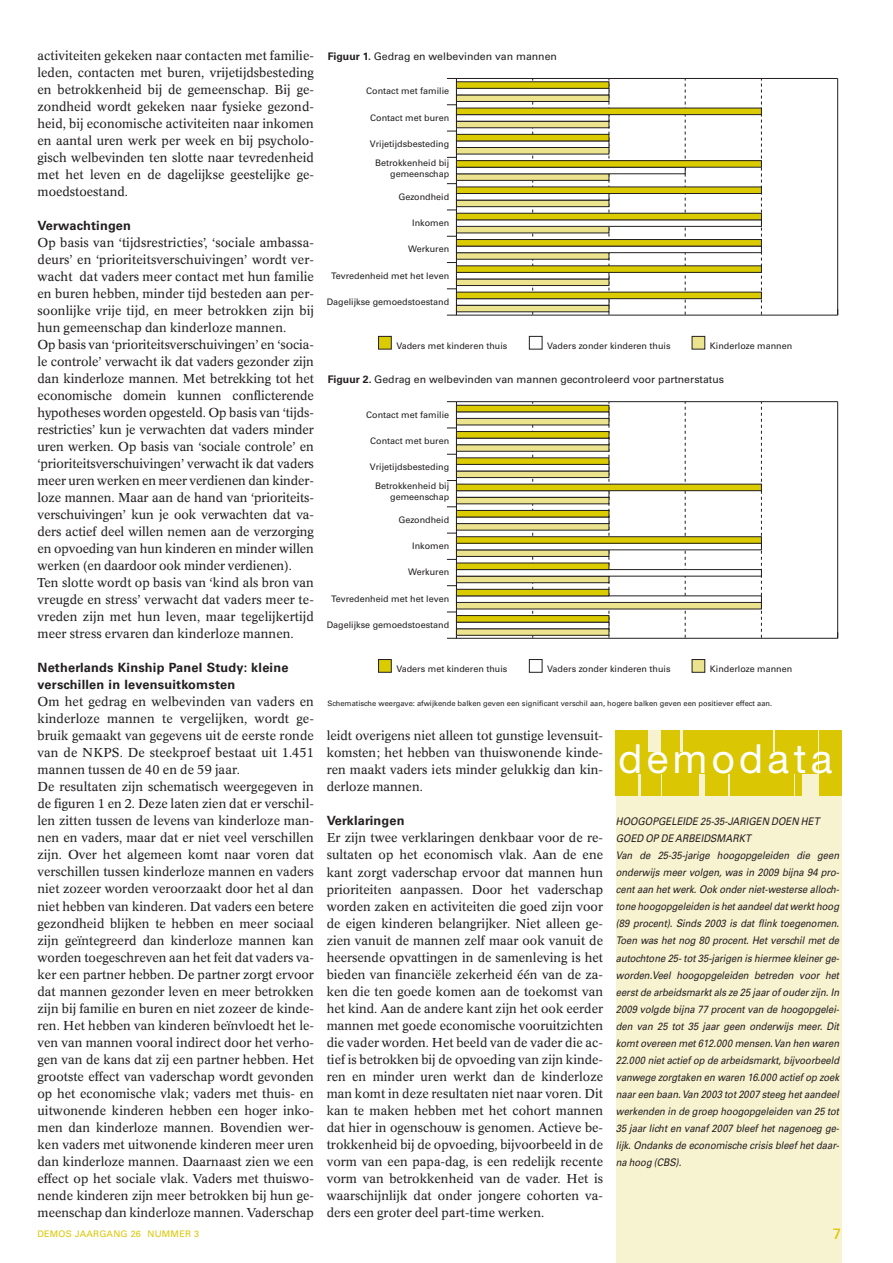
<style>
.page{position:relative;width:893px;height:1263px;background:#fff}
.page>*{position:absolute;margin:0;border:0;box-sizing:border-box;transform-origin:0 0}
.t1{font:40.2px "Helvetica Neue";letter-spacing:.11em;color:#fff}
.t2{font:15px "Univers";color:#dac602}
.t3{font:12.75px/17px "Concorde BE";color:#231f20;text-align:justify}
.t4{font:700 12.75px/17px "Univers";letter-spacing:.015em;color:#231f20}
.t5{font:italic 10.5px/17px "Univers";letter-spacing:-.005em;color:#231f20;scale:.9 1}
.t6{font:10.5px "Univers";color:#231f20}
.t7{font:9px/10.8px "Univers";color:#231f20;text-align:right}
.t8{font:9px "Univers";letter-spacing:.02em;color:#dac602}
.t9{font:7.5px "Univers";color:#231f20}
.s1{font-weight:700}
</style>
<div class="page">
<svg style="left:378px;top:78px;width:464px;height:1185px"></svg>
<p class="t3" style="left:38px;top:48px;width:278px">activiteiten gekeken naar contacten met familie&shy;leden, contacten met buren, vrijetijdsbesteding en betrokkenheid bij de gemeenschap. Bij ge&shy;zondheid wordt gekeken naar fysieke gezond&shy;heid, bij economische activiteiten naar inkomen en aantal uren werk per week en bij psycholo&shy;gisch welbevinden ten slotte naar tevredenheid met het leven en de dagelijkse geestelijke ge&shy;moedstoestand.</p>
<p class="t4" style="left:38px;top:218px;width:95px">Verwachtingen</p>
<p class="t3" style="left:38px;top:235px;width:278px;text-align:left">Op basis van ‘tijdsrestricties’, ‘sociale ambassa&shy;deurs’ en ‘prioriteitsverschuivingen’ wordt ver&shy;wacht dat vaders meer contact met hun familie en buren hebben, minder tijd besteden aan per&shy;soonlijke vrije tijd, en meer betrokken zijn bij hun gemeenschap dan kinderloze mannen.<br>Op basis van ‘prioriteitsverschuivingen’ en ‘socia&shy;le controle’ verwacht ik dat vaders gezonder zijn dan kinderloze mannen. Met betrekking tot het economische domein kunnen conflicterende hypotheses worden opgesteld. Op basis van ‘tijds&shy;restricties’ kun je verwachten dat vaders minder uren werken. Op basis van ‘sociale controle’ en ‘prioriteitsverschuivingen’ verwacht ik dat vaders meer uren werken en meer verdienen dan kinder&shy;loze mannen. Maar aan de hand van ‘prioriteits&shy;verschuivingen’ kun je ook verwachten dat va&shy;ders actief deel willen nemen aan de verzorging en opvoeding van hun kinderen en minder willen werken (en daardoor ook minder verdienen).<br>Ten slotte wordt op basis van ‘kind als bron van vreugde en stress’ verwacht dat vaders meer te&shy;vreden zijn met hun leven, maar tegelijkertijd meer stress ervaren dan kinderloze mannen.</p>
<p class="t4" style="left:38px;top:660px;width:252px">Netherlands Kinship Panel Study: kleine verschillen in levensuitkomsten</p>
<p class="t3" style="left:38px;top:694px;width:278px;text-align:left">Om het gedrag en welbevinden van vaders en kinderloze mannen te vergelijken, wordt ge&shy;bruik gemaakt van gegevens uit de eerste ronde van de NKPS. De steekproef bestaat uit 1.451 mannen tussen de 40 en de 59 jaar.<br>De resultaten zijn schematisch weergegeven in de figuren 1 en 2. Deze laten zien dat er verschil&shy;len zitten tussen de levens van kinderloze man&shy;nen en vaders, maar dat er niet veel verschillen zijn. Over het algemeen komt naar voren dat verschillen tussen kinderloze mannen en vaders niet zozeer worden veroorzaakt door het al dan niet hebben van kinderen. Dat vaders een betere gezondheid blijken te hebben en meer sociaal zijn geïntegreerd dan kinderloze mannen kan worden toegeschreven aan het feit dat vaders va&shy;ker een partner hebben. De partner zorgt ervoor dat mannen gezonder leven en meer betrokken zijn bij familie en buren en niet zozeer de kinde&shy;ren. Het hebben van kinderen beïnvloedt het le&shy;ven van mannen vooral indirect door het verho&shy;gen van de kans dat zij een partner hebben. Het grootste effect van vaderschap wordt gevonden op het economische vlak; vaders met thuis- en uitwonende kinderen hebben een hoger inko&shy;men dan kinderloze mannen. Bovendien wer&shy;ken vaders met uitwonende kinderen meer uren dan kinderloze mannen. Daarnaast zien we een effect op het sociale vlak. Vaders met thuiswo&shy;nende kinderen zijn meer betrokken bij hun ge&shy;meenschap dan kinderloze mannen. Vaderschap</p>
<p class="t6" style="left:328px;top:52px;width:231px"><span class="s1">Figuur 1.</span> Gedrag en welbevinden van mannen</p>
<p class="t7" style="left:366px;top:87px;width:85px">Contact met familie</p>
<p class="t7" style="left:370px;top:113px;width:81px">Contact met buren</p>
<p class="t7" style="left:370px;top:139px;width:81px">Vrijetijdsbesteding</p>
<p class="t7" style="left:375px;top:158px;width:76px">Betrokkenheid bij gemeenschap</p>
<p class="t7" style="left:398px;top:192px;width:52px">Gezondheid</p>
<p class="t7" style="left:412px;top:218px;width:38px">Inkomen</p>
<p class="t7" style="left:408px;top:244px;width:43px">Werkuren</p>
<p class="t7" style="left:331px;top:271px;width:119px">Tevredenheid met het leven</p>
<p class="t7" style="left:327px;top:297px;width:124px">Dagelijkse gemoedstoestand</p>
<p class="t7" style="left:396px;top:341px;width:113px">Vaders met kinderen thuis</p>
<p class="t7" style="left:547px;top:341px;width:125px">Vaders zonder kinderen thuis</p>
<p class="t7" style="left:710px;top:341px;width:84px">Kinderloze mannen</p>
<p class="t6" style="left:328px;top:376px;width:398px"><span class="s1">Figuur 2.</span> Gedrag en welbevinden van mannen gecontroleerd voor partnerstatus</p>
<p class="t7" style="left:366px;top:410px;width:85px">Contact met familie</p>
<p class="t7" style="left:370px;top:436px;width:81px">Contact met buren</p>
<p class="t7" style="left:370px;top:462px;width:81px">Vrijetijdsbesteding</p>
<p class="t7" style="left:375px;top:481px;width:76px">Betrokkenheid bij gemeenschap</p>
<p class="t7" style="left:398px;top:515px;width:52px">Gezondheid</p>
<p class="t7" style="left:412px;top:541px;width:38px">Inkomen</p>
<p class="t7" style="left:408px;top:568px;width:43px">Werkuren</p>
<p class="t7" style="left:331px;top:594px;width:119px">Tevredenheid met het leven</p>
<p class="t7" style="left:327px;top:620px;width:124px">Dagelijkse gemoedstoestand</p>
<p class="t7" style="left:396px;top:665px;width:113px">Vaders met kinderen thuis</p>
<p class="t7" style="left:547px;top:665px;width:125px">Vaders zonder kinderen thuis</p>
<p class="t7" style="left:710px;top:665px;width:84px">Kinderloze mannen</p>
<p class="t9" style="left:328px;top:701px;width:446px">Schematische weergave: afwijkende balken geven een significant verschil aan, hogere balken geven een positiever effect aan.</p>
<p class="t3" style="left:327px;top:728px;width:278px">leidt overigens niet alleen tot gunstige levensuit&shy;komsten; het hebben van thuiswonende kinde&shy;ren maakt vaders iets minder gelukkig dan kin&shy;derloze mannen.</p>
<p class="t4" style="left:327px;top:814px;width:79px">Verklaringen</p>
<p class="t3" style="left:327px;top:831px;width:278px">Er zijn twee verklaringen denkbaar voor de re&shy;sultaten op het economisch vlak. Aan de ene kant zorgt vaderschap ervoor dat mannen hun prioriteiten aanpassen. Door het vaderschap worden zaken en activiteiten die goed zijn voor de eigen kinderen belangrijker. Niet alleen ge&shy;zien vanuit de mannen zelf maar ook vanuit de heersende opvattingen in de samenleving is het bieden van financiële zekerheid één van de za&shy;ken die ten goede komen aan de toekomst van het kind. Aan de andere kant zijn het ook eerder mannen met goede economische vooruitzichten die vader worden. Het beeld van de vader die ac&shy;tief is betrokken bij de opvoeding van zijn kinde&shy;ren en minder uren werkt dan de kinderloze man komt in deze resultaten niet naar voren. Dit kan te maken hebben met het cohort mannen dat hier in ogenschouw is genomen. Actieve be&shy;trokkenheid bij de opvoeding, bijvoorbeeld in de vorm van een papa-dag, is een redelijk recente vorm van betrokkenheid van de vader. Het is waarschijnlijk dat onder jongere cohorten va&shy;ders een groter deel part-time werken.</p>
<h1 class="t1" style="left:618px;top:744px;width:215px">demodata</h1>
<p class="t5" style="left:616px;top:814px;width:252px">HOOGOPGELEIDE 25-35-JARIGEN DOEN HET GOED OP DE ARBEIDSMARKT<br>Van de 25-35-jarige hoogopgeleiden die geen onderwijs meer volgen, was in 2009 bij na 94 pro&shy;cent aan het werk. Ook onder niet-westerse alloch&shy;tone hoogopgeleiden is hetaandeeldatwerkthoog (89 procent). Sinds 2003 is dat flink toegenomen.<br>Toen was het nog 80 procent. Het verschil met de autochtone 25-tot35-jarigen is hiermee kleiner ge&shy;worden.Veel hoogopgeleiden betreden voor het eerstde arbeidsmarktals ze 25 jaar of ouder zijn.In 2009 volgde bij na 77 procent van de hoogopgelei&shy;den van 25 tot 35 jaar geen onderwijs meer. Dit komtovereen met612.000 mensen.Van hen waren 22.000 niet actief op de arbeidsmarkt, bijvoorbeeld vanwege zorgtaken en waren 16.000 actief op zoek naar een baan.Van 2003 tot2007 steeg hetaandeel werkenden in de groep hoogopgeleiden van 25 tot 35 jaar licht en vanaf 2007 bleef het nagenoeg ge&shy;lijk. Ondanks de economische crisis bleef het daar&shy;na hoog (CBS).</p>
<p class="t8" style="left:38px;top:1230px;width:163px">DEMOS JAARGANG 26 NUMMER 3</p>
<p class="t2" style="left:833px;top:1228px;width:10px">7</p>
</div>
